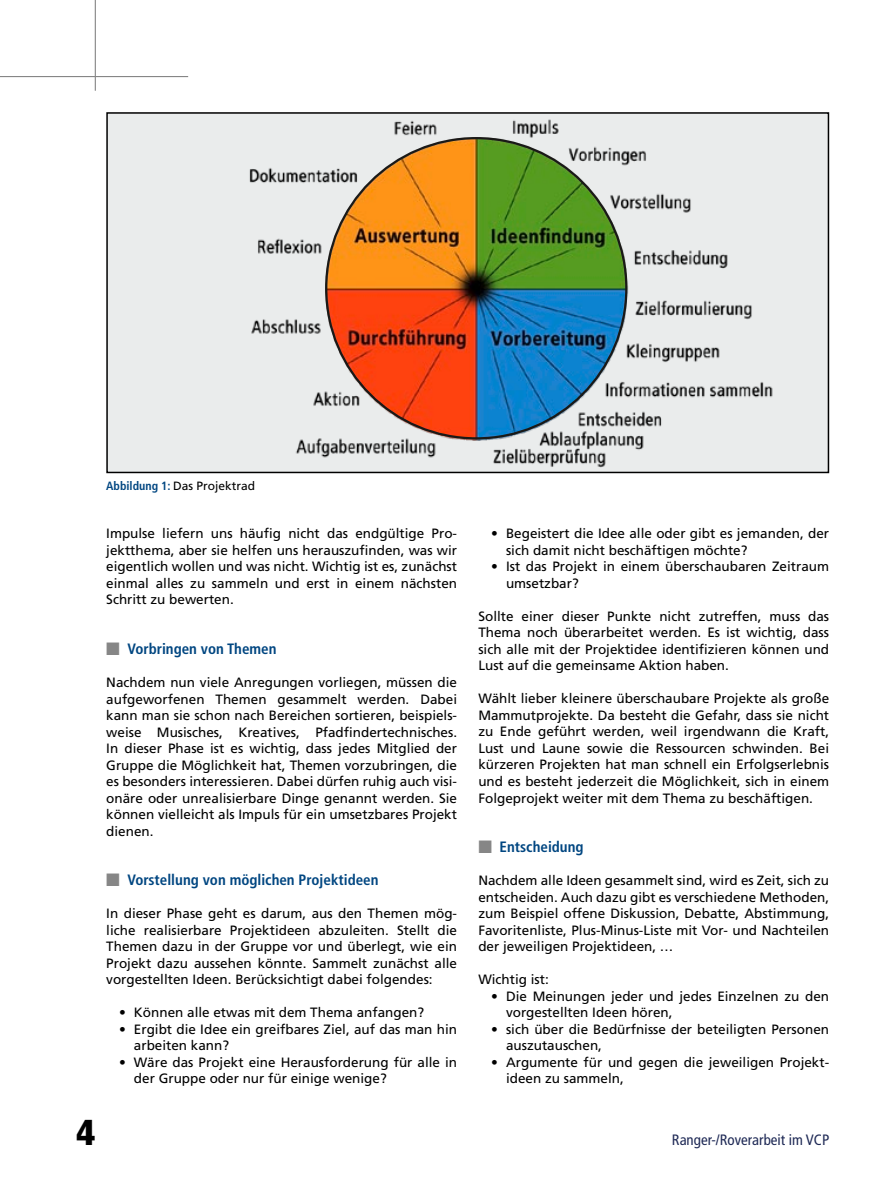
<style>
.page{position:relative;width:893px;height:1191px;background:#fff}
.page>*{position:absolute;margin:0;border:0;box-sizing:border-box;transform-origin:0 0}
.t1{font:900 condensed 36px "Frutiger LT Std";color:#000}
.t2{font:700 condensed 15px "Frutiger LT Std";color:#004681}
.t3{font:condensed 15px "Frutiger LT Std";color:#1e2955}
.t4{font:13.5px/16.5px "Frutiger LT Std";color:#000}
.t5{font:12px "Frutiger LT Std";color:#000}
.s1{font-weight:700;font-stretch:condensed;color:#004681}
.s2{color:#868686}
</style>
<div class="page">
<hr style="left:0;top:76px;width:188px;height:1px;background:#868686">
<hr style="left:95px;top:0;width:1px;height:91px;background:#868686">
<div style="left:107px;top:113px;width:721px;height:359px;background:#eaecec"></div>
<img style="left:249px;top:119px;width:524px;height:349px">
<div style="left:106px;top:112px;width:723px;height:361px;border:2px solid #000"></div>
<p class="t5" style="left:106px;top:478px;width:150px"><span class="s1">Abbildung 1:</span> Das Projektrad</p>
<p class="t4" style="left:106px;top:525px;width:352px;text-align:justify">Impulse liefern uns häufig nicht das endgültige Pro&shy;jektthema, aber sie helfen uns herauszufinden, was wir eigentlich wollen und was nicht. Wichtig ist es, zunächst einmal alles zu sammeln und erst in einem nächsten Schritt zu bewerten.</p>
<p class="t2" style="left:106px;top:640px;width:172px"><span class="s2">■</span> Vorbringen von Themen</p>
<p class="t4" style="left:106px;top:674px;width:352px;text-align:justify">Nachdem nun viele Anregungen vorliegen, müssen die aufgeworfenen Themen gesammelt werden. Dabei kann man sie schon nach Bereichen sortieren, beispiels&shy;weise Musisches, Kreatives, Pfadfindertechnisches.<br>In dieser Phase ist es wichtig, dass jedes Mitglied der Gruppe die Möglichkeit hat, Themen vorzubringen, die es besonders interessieren. Dabei dürfen ruhig auch visi&shy;onäre oder unrealisierbare Dinge genannt werden. Sie können vielleicht als Impuls für ein umsetzbares Projekt dienen.</p>
<p class="t2" style="left:106px;top:871px;width:274px"><span class="s2">■</span> Vorstellung von möglichen Projektideen</p>
<p class="t4" style="left:106px;top:905px;width:352px;text-align:justify">In dieser Phase geht es darum, aus den Themen mög&shy;liche realisierbare Projektideen abzuleiten. Stellt die Themen dazu in der Gruppe vor und überlegt, wie ein Projekt dazu aussehen könnte. Sammelt zunächst alle vorgestellten Ideen. Berücksichtigt dabei folgendes:</p>
<p class="t4" style="left:119px;top:1004px;width:307px">• Können alle etwas mit dem Thema anfangen?</p>
<p class="t4" style="left:134px;top:1020px;width:325px;text-indent:-15px">• Ergibt die Idee ein greifbares Ziel, auf das man hin arbeiten kann?</p>
<p class="t4" style="left:134px;top:1053px;width:325px;text-indent:-15px">• Wäre das Projekt eine Herausforderung für alle in der Gruppe oder nur für einige wenige?</p>
<h1 class="t1" style="left:77px;top:1110px;width:20px">4</h1>
<p class="t4" style="left:506px;top:525px;width:325px;text-indent:-15px">• Begeistert die Idee alle oder gibt es jemanden, der sich damit nicht beschäftigen möchte?</p>
<p class="t4" style="left:506px;top:558px;width:325px;text-indent:-15px">• Ist das Projekt in einem überschaubaren Zeitraum umsetzbar?</p>
<p class="t4" style="left:478px;top:608px;width:352px;text-align:justify">Sollte einer dieser Punkte nicht zutreffen, muss das Thema noch überarbeitet werden. Es ist wichtig, dass sich alle mit der Projektidee identifizieren können und Lust auf die gemeinsame Aktion haben.</p>
<p class="t4" style="left:478px;top:690px;width:352px;text-align:justify">Wählt lieber kleinere überschaubare Projekte als große Mammutprojekte. Da besteht die Gefahr, dass sie nicht zu Ende geführt werden, weil irgendwann die Kraft, Lust und Laune sowie die Ressourcen schwinden. Bei kürzeren Projekten hat man schnell ein Erfolgserlebnis und es besteht jederzeit die Möglichkeit, sich in einem Folgeprojekt weiter mit dem Thema zu beschäftigen.</p>
<p class="t2" style="left:478px;top:838px;width:107px"><span class="s2">■</span> Entscheidung</p>
<p class="t4" style="left:478px;top:872px;width:352px;text-align:justify">Nachdem alle Ideen gesammelt sind, wird es Zeit, sich zu entscheiden. Auch dazu gibt es verschiedene Methoden, zum Beispiel offene Diskussion, Debatte, Abstimmung, Favoritenliste, Plus-Minus-Liste mit Vor- und Nachteilen der jeweiligen Projektideen, …</p>
<p class="t4" style="left:478px;top:971px;width:72px">Wichtig ist:</p>
<p class="t4" style="left:506px;top:987px;width:325px;text-indent:-15px">• Die Meinungen jeder und jedes Einzelnen zu den vorgestellten Ideen hören,</p>
<p class="t4" style="left:506px;top:1020px;width:325px;text-indent:-15px">• sich über die Bedürfnisse der beteiligten Personen auszutauschen,</p>
<p class="t4" style="left:506px;top:1053px;width:325px;text-indent:-15px">• Argumente für und gegen die jeweiligen Projekt&shy;ideen zu sammeln,</p>
<p class="t3" style="left:672px;top:1131px;width:159px">Ranger-/Roverarbeit im VCP</p>
</div>
